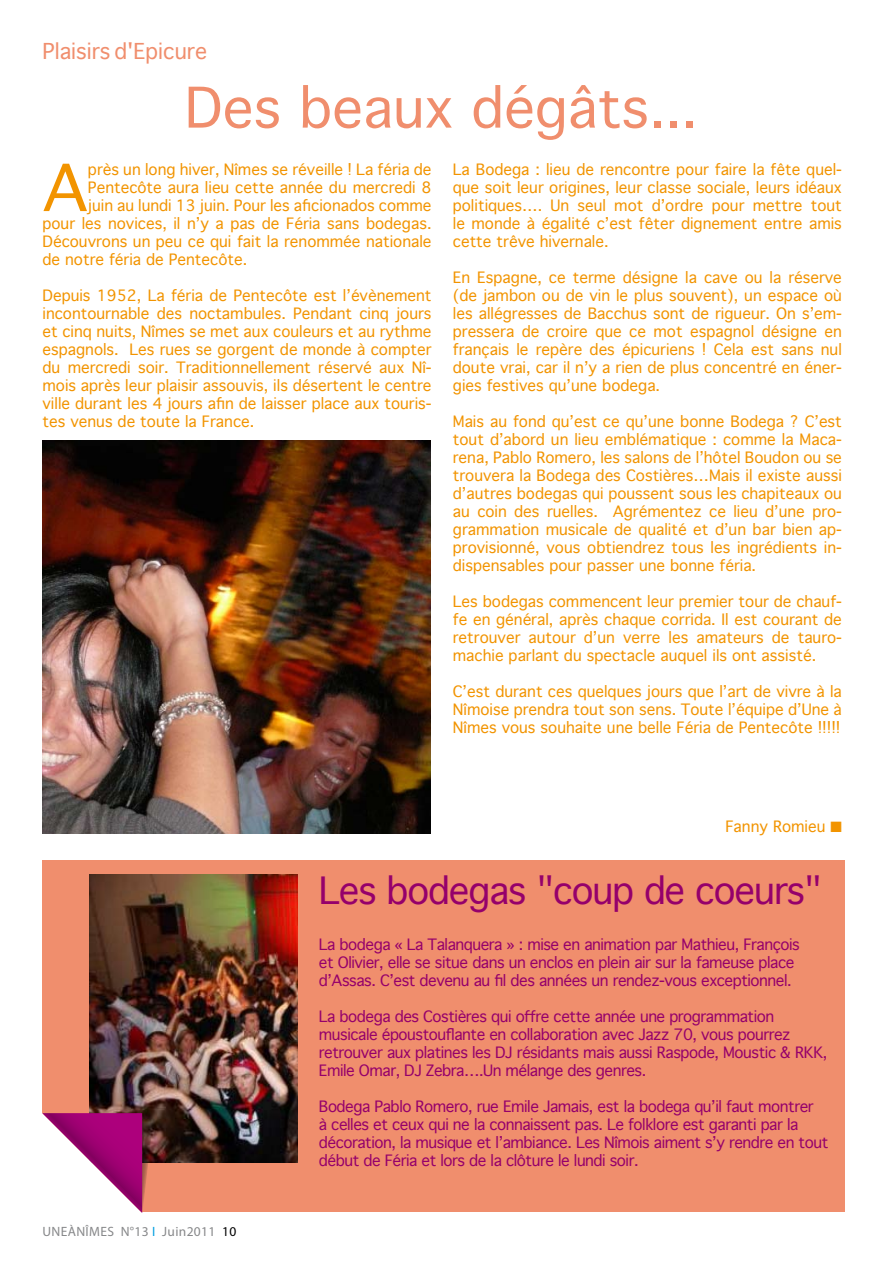
<style>
.page{position:relative;width:893px;height:1263px;background:#fff}
.page>*{position:absolute;margin:0;border:0;box-sizing:border-box;transform-origin:0 0}
.t1{font:62.55px "Geneva";color:#f29400}
.t2{font:54px "Geneva";color:#f08e6d}
.t3{font:36px "Geneva";letter-spacing:-.03em;color:#95006b}
.t4{font:21px "Geneva";color:#f08e6d}
.t5{font:15px/18px "Geneva";color:#f29400;text-align:justify}
.t6{font:15px/18px "Geneva";letter-spacing:-.03em;color:#95006b}
.t7{font:13.5px "Myriad Pro";letter-spacing:.025em;color:#87888a}
.s1{color:#009ee0}
.s2{color:#000}
</style>
<div class="page">
<div style="left:43px;top:860px;width:802px;height:352px;background:#f08e6d"></div>
<img style="left:89px;top:875px;width:209px;height:287px">
<svg style="left:42px;top:1111px;width:111px;height:102px;background:#c87aaa"></svg>
<img style="left:43px;top:440px;width:388px;height:393px">
<h3 class="t4" style="left:43px;top:33px;width:166px">Plaisirs d'Epicure</h3>
<h2 class="t2" style="left:185px;top:62px;width:515px">Des beaux dégâts...</h2>
<h1 class="t1" style="left:43px;top:135px;width:47px">A</h1>
<p class="t5" style="left:88px;top:160px;width:345px">près un long hiver, Nîmes se réveille ! La féria de</p>
<p class="t5" style="left:88px;top:178px;width:345px">Pentecôte aura lieu cette année du mercredi 8</p>
<p class="t5" style="left:88px;top:196px;width:345px">juin au lundi 13 juin. Pour les aficionados comme</p>
<p class="t5" style="left:43px;top:214px;width:391px">pour les novices, il n’y a pas de Féria sans bodegas.</p>
<p class="t5" style="left:43px;top:232px;width:391px">Découvrons un peu ce qui fait la renommée nationale</p>
<p class="t5" style="left:43px;top:250px;width:206px">de notre féria de Pentecôte.</p>
<p class="t5" style="left:43px;top:286px;width:391px">Depuis 1952, La féria de Pentecôte est l’évènement incontournable des noctambules. Pendant cinq jours et cinq nuits, Nîmes se met aux couleurs et au rythme espagnols. Les rues se gorgent de monde à compter du mercredi soir. Traditionnellement réservé aux Nî&shy;mois après leur plaisir assouvis, ils désertent le centre ville durant les 4 jours afin de laisser place aux touris&shy;tes venus de toute la France.</p>
<p class="t5" style="left:453px;top:160px;width:391px">La Bodega : lieu de rencontre pour faire la fête quel&shy;que soit leur origines, leur classe sociale, leurs idéaux politiques…. Un seul mot d’ordre pour mettre tout le monde à égalité c’est fêter dignement entre amis cette trêve hivernale.</p>
<p class="t5" style="left:453px;top:268px;width:391px">En Espagne, ce terme désigne la cave ou la réserve (de jambon ou de vin le plus souvent), un espace où les allégresses de Bacchus sont de rigueur. On s’em&shy;pressera de croire que ce mot espagnol désigne en français le repère des épicuriens ! Cela est sans nul doute vrai, car il n’y a rien de plus concentré en éner&shy;gies festives qu’une bodega.</p>
<p class="t5" style="left:453px;top:412px;width:391px">Mais au fond qu’est ce qu’une bonne Bodega ? C’est tout d’abord un lieu emblématique : comme la Maca&shy;rena, Pablo Romero, les salons de l’hôtel Boudon ou se trouvera la Bodega des Costières…Mais il existe aussi d’autres bodegas qui poussent sous les chapiteaux ou au coin des ruelles. Agrémentez ce lieu d’une pro&shy;grammation musicale de qualité et d’un bar bien ap&shy;provisionné, vous obtiendrez tous les ingrédients in&shy;dispensables pour passer une bonne féria.</p>
<p class="t5" style="left:453px;top:592px;width:391px">Les bodegas commencent leur premier tour de chauf&shy;fe en général, après chaque corrida. Il est courant de retrouver autour d’un verre les amateurs de tauro&shy;machie parlant du spectacle auquel ils ont assisté.</p>
<p class="t5" style="left:453px;top:682px;width:391px">C’est durant ces quelques jours que l’art de vivre à la Nîmoise prendra tout son sens. Toute l’équipe d’Une à Nîmes vous souhaite une belle Féria de Pentecôte !!!!!</p>
<p class="t5" style="left:725px;top:817px;width:118px">Fanny Romieu ■</p>
<p class="t7" style="left:43px;top:1223px;width:195px">UNEÀNÎMES N°13 <span class="s1">I</span> Juin2011 <span class="s2">10</span></p>
<h3 class="t3" style="left:319px;top:860px;width:505px">Les bodegas "coup de coeurs"</h3>
<p class="t6" style="left:319px;top:935px;width:482px">La bodega « La Talanquera » : mise en animation par Mathieu, François et Olivier, elle se situe dans un enclos en plein air sur la fameuse place d’Assas. C’est devenu au fil des années un rendez-vous exceptionnel.</p>
<p class="t6" style="left:319px;top:1007px;width:510px">La bodega des Costières qui offre cette année une programmation musicale époustouflante en collaboration avec Jazz 70, vous pourrez retrouver aux platines les DJ résidants mais aussi Raspode, Moustic &amp; RKK, Emile Omar, DJ Zebra….Un mélange des genres.</p>
<p class="t6" style="left:319px;top:1097px;width:511px">Bodega Pablo Romero, rue Emile Jamais, est la bodega qu’il faut montrer<br>à celles et ceux qui ne la connaissent pas. Le folklore est garanti par la décoration, la musique et l’ambiance. Les Nîmois aiment s’y rendre en tout début de Féria et lors de la clôture le lundi soir.</p>
</div>
